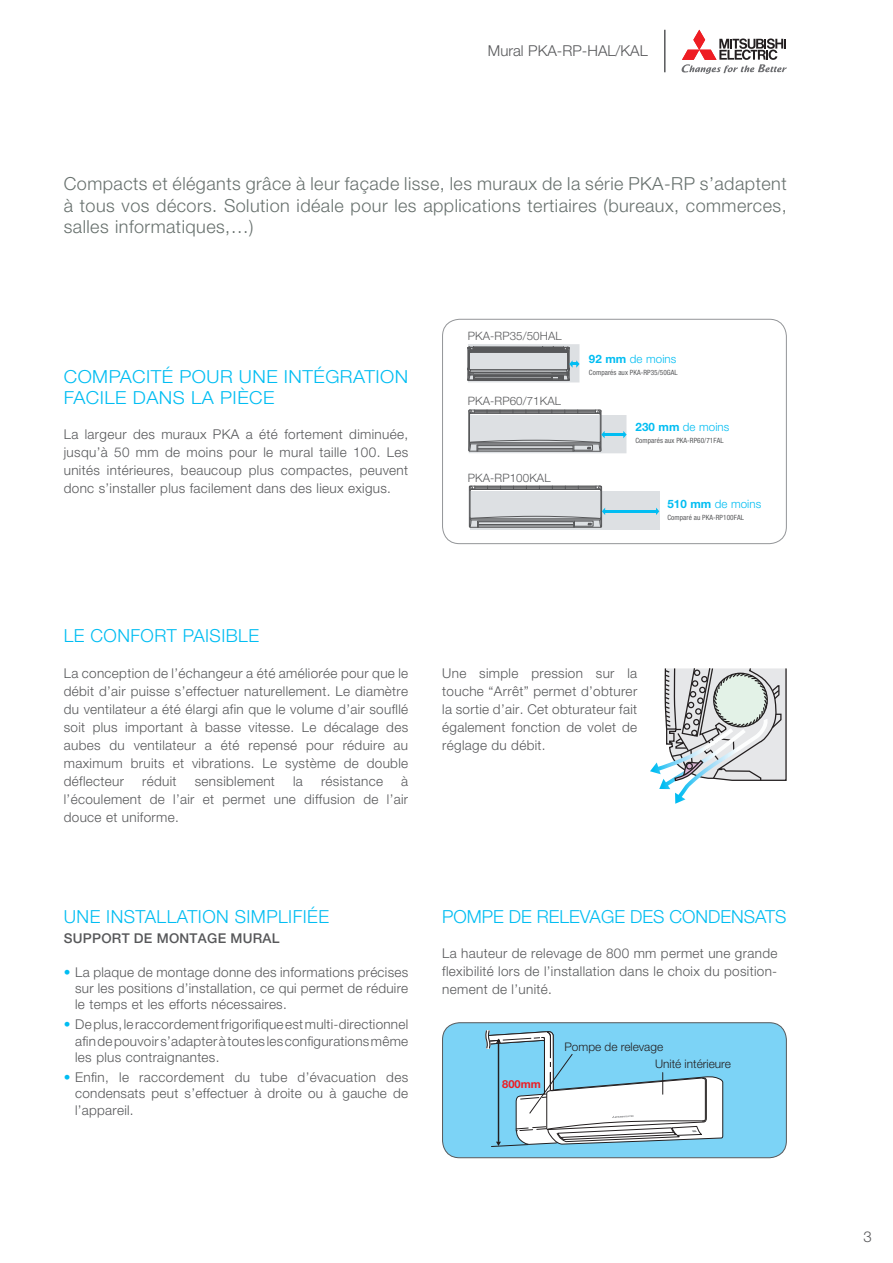
<style>
.page{position:relative;width:893px;height:1263px;background:#fff}
.page>*{position:absolute;margin:0;border:0;box-sizing:border-box;transform-origin:0 0}
.t1{font:300 18px/21.6px "Helvetica Neue LT Std";letter-spacing:.025em;color:#68716e;text-align:justify}
.t2{font:300 18px/21px "Helvetica Neue LT Std";letter-spacing:.025em;color:#01bdf2;scale:1.06 1}
.t3{font:300 18px "Helvetica Neue LT Std";letter-spacing:.025em;color:#01bdf2}
.t4{font:300 18px "Helvetica Neue LT Std";color:#01bdf2}
.t5{font:300 15px "Helvetica Neue LT Std";color:#57585a}
.t6{font:300 13.5px/18px "Helvetica Neue LT Std";letter-spacing:.025em;color:#57585a;text-align:justify}
.t7{font:500 13.5px "Helvetica Neue LT Std";letter-spacing:.02em;color:#57585a}
.t8{font:300 11.85px/17.7px "Helvetica Neue LT Std";color:#231f20}
.t9{font:300 11.55px "Helvetica Neue LT Std";letter-spacing:.01em;color:#57585a}
.t10{font:300 11.55px "Helvetica Neue LT Std";letter-spacing:.01em;color:#01bdf2}
.t11{font:700 11.1px "Helvetica Neue LT Std";color:#ee1d23}
.t12{font:condensed 7.2px "Helvetica Neue LT Std";letter-spacing:.01em;color:#57585a}
.s1{font-weight:700}
.s2{color:#01bdf2}
</style>
<div class="page">
<svg style="left:468px;top:344px;width:111px;height:38px"></svg>
<div style="left:469px;top:415px;width:157px;height:38px;background:#dde0e3"></div>
<div style="left:470px;top:491px;width:189px;height:38px;background:#dde0e3"></div>
<hr style="left:474px;top:378px;width:77px;height:1px;background:#57585a">
<hr style="left:475px;top:376px;width:76px;height:1px;background:#57585a">
<hr style="left:477px;top:379px;width:35px;height:1px;background:#57585a">
<hr style="left:470px;top:372px;width:97px;height:1px;background:#57585a">
<hr style="left:470px;top:351px;width:97px;height:1px;background:#57585a">
<hr style="left:471px;top:370px;width:95px;height:1px;background:#57585a">
<hr style="left:471px;top:369px;width:95px;height:1px;background:#57585a">
<hr style="left:471px;top:352px;width:95px;height:1px;background:#57585a">
<hr style="left:476px;top:380px;width:66px;height:1px;background:#57585a">
<hr style="left:474px;top:375px;width:89px;height:1px;background:#57585a">
<hr style="left:473px;top:349px;width:69px;height:1px;background:#57585a">
<hr style="left:473px;top:348px;width:69px;height:1px;background:#57585a">
<hr style="left:473px;top:347px;width:69px;height:1px;background:#57585a">
<hr style="left:473px;top:350px;width:69px;height:1px;background:#57585a">
<svg style="left:468px;top:347px;width:11px;height:34px"></svg>
<svg style="left:468px;top:409px;width:137px;height:43px"></svg>
<svg style="left:623px;top:431px;width:4px;height:7px"></svg>
<hr style="left:604px;top:433px;width:20px;height:3px;background:#01bdf2">
<svg style="left:469px;top:485px;width:136px;height:43px"></svg>
<svg style="left:656px;top:508px;width:3px;height:7px"></svg>
<hr style="left:605px;top:510px;width:51px;height:2px;background:#01bdf2">
<svg style="left:507px;top:347px;width:73px;height:34px"></svg>
<div style="left:442px;top:319px;width:345px;height:225px;border:1px solid #939598;border-radius:17px"></div>
<svg style="left:658px;top:668px;width:129px;height:136px"></svg>
<div style="left:686px;top:763px;width:7px;height:7px;border:1px solid #231f20;border-radius:50%"></div>
<div style="left:443px;top:1023px;width:343px;height:135px;background:#7cd3f6;border-radius:17px"></div>
<svg style="left:486px;top:1030px;width:237px;height:117px"></svg>
<div style="left:442px;top:1022px;width:345px;height:136px;border:1px solid #57585a;border-radius:17px"></div>
<hr style="left:664px;top:30px;width:1px;height:42px;background:#57585a">
<svg style="left:681px;top:29px;width:106px;height:45px"></svg>
<p class="t5" style="left:488px;top:46px;width:161px">Mural PKA-RP-HAL/KAL</p>
<h1 class="t1" style="left:64px;top:175px;width:724px">Compacts et élégants grâce à leur façade lisse, les muraux de la série PKA-RP s’adaptent à tous vos décors. Solution idéale pour les applications tertiaires (bureaux, commerces, salles informatiques,…)</h1>
<h1 class="t2" style="left:64px;top:368px;width:326px">COMPACITÉ POUR UNE INTÉGRATION<br>FACILE DANS LA PIÈCE</h1>
<p class="t6" style="left:64px;top:426px;width:346px">La largeur des muraux PKA a été fortement diminuée, jusqu’à 50 mm de moins pour le mural taille 100. Les unités intérieures, beaucoup plus compactes, peuvent donc s’installer plus facilement dans des lieux exigus.</p>
<p class="t9" style="left:468px;top:332px;width:95px">PKA-RP35/50HAL</p>
<p class="t9" style="left:468px;top:397px;width:95px">PKA-RP60/71KAL</p>
<p class="t9" style="left:468px;top:473px;width:84px">PKA-RP100KAL</p>
<p class="t10" style="left:589px;top:355px;width:89px"><span class="s1">92 mm</span> de moins</p>
<p class="t12" style="left:589px;top:368px;width:90px">Comparés aux PKA-RP35/50GAL</p>
<p class="t10" style="left:635px;top:423px;width:96px"><span class="s1">230 mm</span> de moins</p>
<p class="t12" style="left:635px;top:436px;width:90px">Comparés aux PKA-RP60/71FAL</p>
<p class="t10" style="left:667px;top:500px;width:96px"><span class="s1">510 mm</span> de moins</p>
<p class="t12" style="left:667px;top:513px;width:78px">Comparé au PKA-RP100FAL</p>
<h1 class="t3" style="left:64px;top:629px;width:197px">LE CONFORT PAISIBLE</h1>
<p class="t6" style="left:64px;top:665px;width:346px">La conception de l’échangeur a été améliorée pour que le débit d’air puisse s’effectuer naturellement. Le diamètre du ventilateur a été élargi afin que le volume d’air soufllé soit plus important à basse vitesse. Le décalage des aubes du ventilateur a été repensé pour réduire au maximum bruits et vibrations. Le système de double déflecteur</p>
<p class="t6" style="left:64px;top:773px;width:346px;text-indent:337px">à l’écoulement de l’air et permet une diffusion de l’air douce et uniforme.</p>
<p class="t6" style="left:142px;top:773px;width:36px">réduit</p>
<p class="t6" style="left:195px;top:773px;width:82px">sensiblement</p>
<p class="t6" style="left:293px;top:773px;width:11px">la</p>
<p class="t6" style="left:321px;top:773px;width:64px">résistance</p>
<h1 class="t3" style="left:64px;top:910px;width:267px">UNE INSTALLATION SIMPLIFIÉE</h1>
<p class="t7" style="left:64px;top:934px;width:217px">SUPPORT DE MONTAGE MURAL</p>
<p class="t6" style="left:75px;top:965px;width:335px;line-height:16.2px;text-indent:-11px"><span class="s2">•</span> La plaque de montage donne des informations précises sur les positions d’installation, ce qui permet de réduire le temps et les efforts nécessaires.</p>
<p class="t6" style="left:75px;top:1018px;width:334px;line-height:16.2px;text-indent:-11px"><span class="s2">•</span> De plus, le raccordement frigorifique est multi-directionnel afin de pouvoir s’adapter à toutes les configurations même les plus contraignantes.</p>
<p class="t6" style="left:75px;top:1071px;width:334px;line-height:16.2px;text-indent:-11px"><span class="s2">•</span> Enfin, le raccordement du tube d’évacuation des condensats peut s’effectuer à droite ou à gauche de l’appareil.</p>
<p class="t6" style="left:442px;top:665px;width:196px">Une simple pression sur la touche “Arrêt” permet d’obturer la sortie d’air. Cet obturateur fait également fonction de volet de réglage du débit.</p>
<h1 class="t4" style="left:442px;top:910px;width:346px">POMPE DE RELEVAGE DES CONDENSATS</h1>
<p class="t6" style="left:442px;top:945px;width:337px">La hauteur de relevage de 800 mm permet une grande flexibilité lors de l’installation dans le choix du position&shy;nement de l’unité.</p>
<p class="t11" style="left:502px;top:1080px;width:40px">800mm</p>
<p class="t8" style="left:655px;top:1039px;width:77px;text-indent:-91px">Pompe de relevage<br>Unité intérieure</p>
<p class="t5" style="left:863px;top:1231px;width:10px">3</p>
</div>
